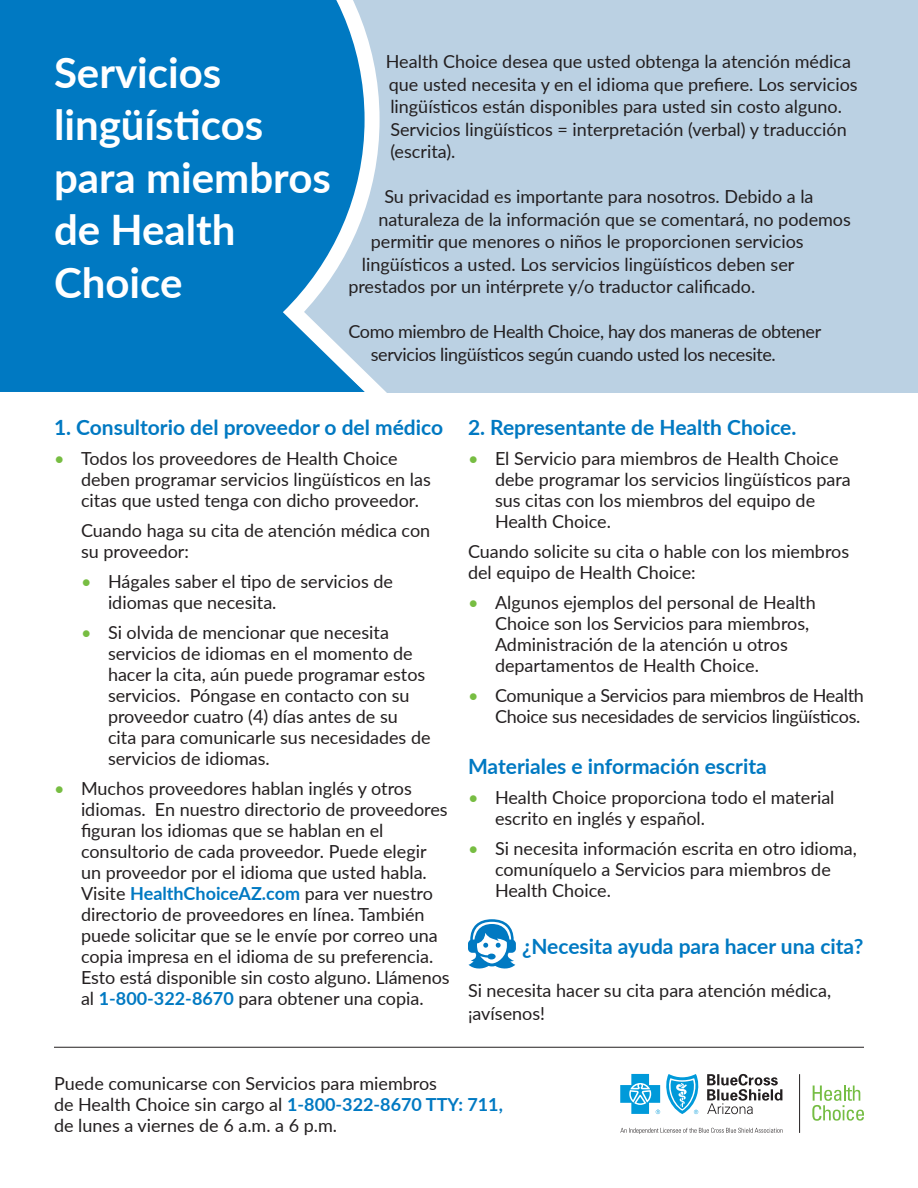
<style>
.page{position:relative;width:918px;height:1188px;background:#fff}
.page>*{position:absolute;margin:0;border:0;box-sizing:border-box;transform-origin:0 0}
.t1{font:700 42px/52.5px "Lato";color:#fff}
.t2{font:700 21px "Lato";color:#0079c2}
.t3{font:18px/21px "Lato";color:#231f20}
.t4{font:18px/22.5px "Lato";letter-spacing:-.02em;color:#231f20}
.s1{color:#77bd42}
.s2{font-weight:700;color:#0079c2}
</style>
<div class="page">
<div style="left:0;top:0;width:918px;height:392px;background:#bbd1e3"></div>
<svg style="left:365px;top:31px;width:49px;height:362px"></svg>
<div style="left:0;top:0;width:365px;height:364px;background:#0079c2"></div>
<div style="left:0;top:364px;width:365px;height:28px;background:#0079c2"></div>
<hr style="left:54px;top:1047px;width:810px;height:1px;background:#231f20">
<svg style="left:707px;top:1074px;width:76px;height:40px"></svg>
<svg style="left:620px;top:1074px;width:79px;height:40px"></svg>
<svg style="left:620px;top:1128px;width:163px;height:6px"></svg>
<svg style="left:812px;top:1086px;width:52px;height:35px"></svg>
<hr style="left:799px;top:1074px;width:1px;height:59px;background:#231f20">
<svg style="left:468px;top:919px;width:48px;height:50px"></svg>
<p class="t1" style="left:54px;top:44px;width:278px">Servicios lingüísticos para miembros de Health<br>Choice</p>
<p class="t3" style="left:386px;top:50px;width:473px;line-height:22.5px">Health Choice desea que usted obtenga la atención médica que usted necesita y en el idioma que prefiere. Los servicios lingüísticos están disponibles para usted sin costo alguno.<br>Servicios lingüísticos = interpretación (verbal) y traducción (escrita).</p>
<p class="t3" style="left:384px;top:186px;width:431px">Su privacidad es importante para nosotros. Debido a la</p>
<p class="t3" style="left:378px;top:208px;width:474px">naturaleza de la información que se comentará, no podemos</p>
<p class="t3" style="left:371px;top:231px;width:434px">permitir que menores o niños le proporcionen servicios</p>
<p class="t3" style="left:362px;top:253px;width:434px">lingüísticos a usted. Los servicios lingüísticos deben ser</p>
<p class="t3" style="left:348px;top:276px;width:409px">prestados por un intérprete y/o traductor calificado.</p>
<p class="t4" style="left:371px;top:320px;width:452px;text-indent:-22px">Como miembro de Health Choice, hay dos maneras de obtener servicios lingüísticos según cuando usted los necesite.</p>
<p class="t2" style="left:54px;top:412px;width:391px">1. Consultorio del proveedor o del médico</p>
<p class="t3" style="left:81px;top:447px;width:351px;text-indent:-27px"><span class="s1">•</span> Todos los proveedores de Health Choice deben programar servicios lingüísticos en las citas que usted tenga con dicho proveedor.</p>
<p class="t3" style="left:81px;top:519px;width:351px">Cuando haga su cita de atención médica con su proveedor:</p>
<p class="t3" style="left:108px;top:570px;width:287px;text-indent:-27px"><span class="s1">•</span> Hágales saber el tipo de servicios de idiomas que necesita.</p>
<p class="t3" style="left:108px;top:621px;width:324px;text-indent:-27px"><span class="s1">•</span> Si olvida de mencionar que necesita servicios de idiomas en el momento de hacer la cita, aún puede programar estos servicios. Póngase en contacto con su proveedor cuatro (4) días antes de su<br>cita para comunicarle sus necesidades de servicios de idiomas.</p>
<p class="t3" style="left:81px;top:777px;width:370px;text-indent:-27px"><span class="s1">•</span> Muchos proveedores hablan inglés y otros idiomas. En nuestro directorio de proveedores figuran los idiomas que se hablan en el consultorio de cada proveedor. Puede elegir un proveedor por el idioma que usted habla.<br>Visite <span class="s2">HealthChoiceAZ.com</span> para ver nuestro directorio de proveedores en línea. También puede solicitar que se le envíe por correo una copia impresa en el idioma de su preferencia.<br>Esto está disponible sin costo alguno. Llámenos al <span class="s2">1-800-322-8670</span> para obtener una copia.</p>
<p class="t2" style="left:468px;top:412px;width:330px">2. Representante de Health Choice.</p>
<p class="t3" style="left:495px;top:447px;width:357px;text-indent:-27px"><span class="s1">•</span> El Servicio para miembros de Health Choice debe programar los servicios lingüísticos para sus citas con los miembros del equipo de Health Choice.</p>
<p class="t3" style="left:468px;top:540px;width:383px">Cuando solicite su cita o hable con los miembros del equipo de Health Choice:</p>
<p class="t3" style="left:495px;top:591px;width:322px;text-indent:-27px"><span class="s1">•</span> Algunos ejemplos del personal de Health Choice son los Servicios para miembros, Administración de la atención u otros departamentos de Health Choice.</p>
<p class="t3" style="left:468px;top:684px;width:397px;text-align:right"><span class="s1">•</span> Comunique a Servicios para miembros de Health<br>Choice sus necesidades de servicios lingüísticos.</p>
<p class="t2" style="left:468px;top:751px;width:300px">Materiales e información escrita</p>
<p class="t3" style="left:495px;top:786px;width:341px;text-indent:-27px"><span class="s1">•</span> Health Choice proporciona todo el material escrito en inglés y español.</p>
<p class="t3" style="left:495px;top:837px;width:363px;text-indent:-27px"><span class="s1">•</span> Si necesita información escrita en otro idioma, comuníquelo a Servicios para miembros de<br>Health Choice.</p>
<p class="t2" style="left:522px;top:931px;width:343px">¿Necesita ayuda para hacer una cita?</p>
<p class="t3" style="left:468px;top:979px;width:365px;line-height:22.5px">Si necesita hacer su cita para atención médica, ¡avísenos!</p>
<p class="t3" style="left:54px;top:1072px;width:450px">Puede comunicarse con Servicios para miembros<br>de Health Choice sin cargo al <span class="s2">1-800-322-8670 TTY: 711, </span>de lunes a viernes de 6 a.m. a 6 p.m.</p>
</div>
